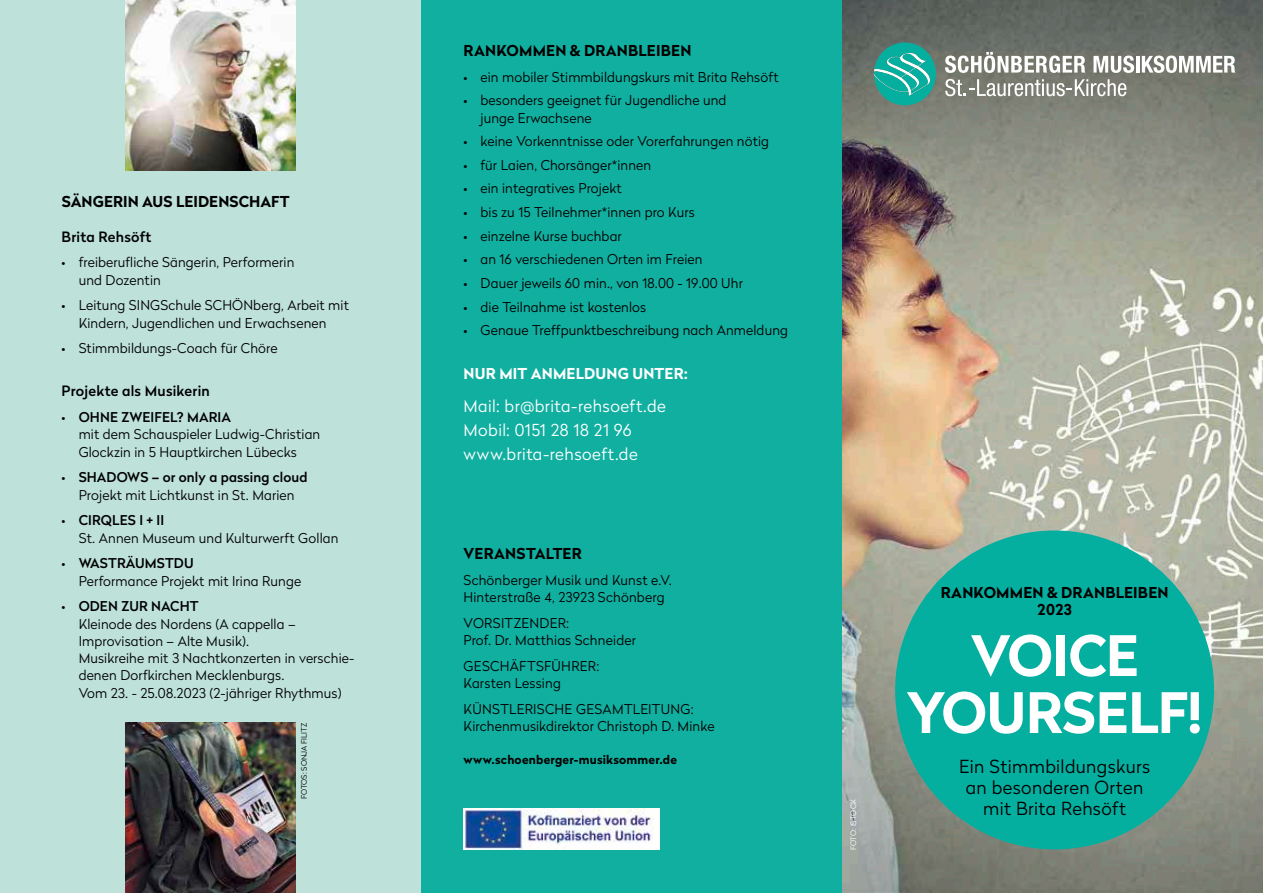
<style>
.page{position:relative;width:1263px;height:893px;background:#fff}
.page>*{position:absolute;margin:0;border:0;box-sizing:border-box;transform-origin:0 0}
.t1{font:700 55.5px/57px "Radikal";letter-spacing:-.01em;color:#fff;text-align:center}
.t2{font:300 18px/21px "Radikal";letter-spacing:.02em;color:#000;text-align:center}
.t3{font:300 16.5px/24px "Radikal";letter-spacing:.025em;color:#fff}
.t4{font:700 15px/17.2px "Radikal";letter-spacing:.015em;color:#000;text-align:center}
.t5{font:700 15px "Radikal";letter-spacing:.015em;color:#fff}
.t6{font:500 14.25px "Radikal";letter-spacing:.015em;color:#000}
.t7{font:300 13.5px/17.2px "Radikal";letter-spacing:.01em;color:#000}
.t8{font:700 12px "Radikal";letter-spacing:.015em;color:#000}
.t9{font:300 7.5px "Radikal";letter-spacing:.005em;color:#000}
.t10{font:300 7.5px "Radikal";letter-spacing:.005em;color:#fff}
.s1{font-weight:500}
</style>
<div class="page">
<img style="left:842px;top:0;width:421px;height:893px">
<div style="left:421px;top:0;width:421px;height:893px;background:#11afa0"></div>
<div style="left:895px;top:530px;width:319px;height:319px;background:#04afa0;border-radius:50%"></div>
<svg style="left:945px;top:52px;width:140px;height:21px"></svg>
<svg style="left:1093px;top:56px;width:41px;height:17px"></svg>
<hr style="left:1136px;top:56px;width:3px;height:17px;background:#fff">
<svg style="left:1142px;top:56px;width:93px;height:17px"></svg>
<svg style="left:945px;top:79px;width:181px;height:17px"></svg>
<svg style="left:873px;top:43px;width:63px;height:62px;background:#37a99d"></svg>
<img style="left:463px;top:809px;width:197px;height:41px">
<div style="left:0;top:0;width:421px;height:893px;background:#bee1da"></div>
<img style="left:125px;top:0;width:171px;height:170px">
<img style="left:125px;top:723px;width:171px;height:170px">
<p class="t4" style="left:62px;top:192px;width:229px">SÄNGERIN AUS LEIDENSCHAFT</p>
<p class="t6" style="left:62px;top:226px;width:91px">Brita Rehsöft</p>
<p class="t7" style="left:79px;top:253px;width:217px;text-indent:-17px">• freiberufliche Sängerin, Performerin und Dozentin</p>
<p class="t7" style="left:62px;top:296px;width:289px;text-align:center">• Leitung SINGSchule SCHÖNberg, Arbeit mit<br>Kindern, Jugendlichen und Erwachsenen</p>
<p class="t7" style="left:62px;top:339px;width:218px">• Stimmbildungs-Coach für Chöre</p>
<p class="t6" style="left:62px;top:381px;width:150px">Projekte als Musikerin</p>
<p class="t7" style="left:79px;top:408px;width:243px;text-indent:-17px">• <span class="s1">OHNE ZWEIFEL? MARIA<br></span>mit dem Schauspieler Ludwig-Christian<br>Glockzin in 5 Hauptkirchen Lübecks</p>
<p class="t7" style="left:62px;top:468px;width:247px;text-align:center">• <span class="s1">SHADOWS – or only a passing cloud<br></span>Projekt mit Lichtkunst in St. Marien</p>
<p class="t7" style="left:79px;top:511px;width:261px;text-indent:-17px">• <span class="s1">CIRQLES I + II<br></span>St. Annen Museum und Kulturwerft Gollan</p>
<p class="t7" style="left:79px;top:554px;width:224px;text-indent:-17px">• <span class="s1">WASTRÄUMSTDU<br></span>Performance Projekt mit Irina Runge</p>
<p class="t7" style="left:79px;top:597px;width:277px;text-indent:-17px">• <span class="s1">ODEN ZUR NACHT<br></span>Kleinode des Nordens (A cappella – Improvisation – Alte Musik).<br>Musikreihe mit 3 Nachtkonzerten in verschie&shy;denen Dorfkirchen Mecklenburgs.<br>Vom 23. - 25.08.2023 (2-jähriger Rhythmus)</p>
<p class="t9" style="left:299px;top:799px;width:78px;rotate:-90deg">FOTOS: SONJA FILITZ</p>
<p class="t4" style="left:464px;top:41px;width:229px">RANKOMMEN &amp; DRANBLEIBEN</p>
<p class="t7" style="left:463px;top:68px;width:317px">• ein mobiler Stimmbildungskurs mit Brita Rehsöft</p>
<p class="t7" style="left:480px;top:91px;width:247px;text-indent:-17px">• besonders geeignet für Jugendliche und junge Erwachsene</p>
<p class="t7" style="left:463px;top:132px;width:307px">• keine Vorkenntnisse oder Vorerfahrungen nötig</p>
<p class="t7" style="left:463px;top:156px;width:189px">• für Laien, Chorsänger*innen</p>
<p class="t7" style="left:463px;top:179px;width:160px">• ein integratives Projekt</p>
<p class="t7" style="left:463px;top:203px;width:233px">• bis zu 15 Teilnehmer*innen pro Kurs</p>
<p class="t7" style="left:463px;top:227px;width:160px">• einzelne Kurse buchbar</p>
<p class="t7" style="left:463px;top:250px;width:240px">• an 16 verschiedenen Orten im Freien</p>
<p class="t7" style="left:463px;top:274px;width:281px">• Dauer jeweils 60 min., von 18.00 - 19.00 Uhr</p>
<p class="t7" style="left:463px;top:297px;width:184px">• die Teilnahme ist kostenlos</p>
<p class="t7" style="left:463px;top:321px;width:326px">• Genaue Treffpunktbeschreibung nach Anmeldung</p>
<p class="t5" style="left:464px;top:363px;width:226px">NUR MIT ANMELDUNG UNTER:</p>
<p class="t3" style="left:463px;top:393px;width:204px">Mail: br@brita-rehsoeft.de<br>Mobil: 0151 28 18 21 96 www.brita-rehsoeft.de</p>
<p class="t4" style="left:464px;top:544px;width:120px">VERANSTALTER</p>
<p class="t7" style="left:463px;top:571px;width:210px">Schönberger Musik und Kunst e.V.<br>Hinterstraße 4, 23923 Schönberg</p>
<p class="t7" style="left:463px;top:614px;width:174px">VORSITZENDER:<br>Prof. Dr. Matthias Schneider</p>
<p class="t7" style="left:463px;top:657px;width:137px">GESCHÄFTSFÜHRER:<br>Karsten Lessing</p>
<p class="t7" style="left:463px;top:700px;width:253px">KÜNSTLERISCHE GESAMTLEITUNG:<br>Kirchenmusikdirektor Christoph D. Minke</p>
<p class="t8" style="left:463px;top:751px;width:215px">www.schoenberger-musiksommer.de</p>
<p class="t10" style="left:848px;top:850px;width:53px;rotate:-90deg">FOTO: ISTOCK</p>
<p class="t4" style="left:941px;top:583px;width:229px">RANKOMMEN &amp; DRANBLEIBEN<br>2023</p>
<h1 class="t1" style="left:907px;top:624px;width:298px">VOICE<br>YOURSELF!</h1>
<h2 class="t2" style="left:959px;top:755px;width:193px">Ein Stimmbildungskurs an besonderen Orten mit Brita Rehsöft</h2>
</div>
